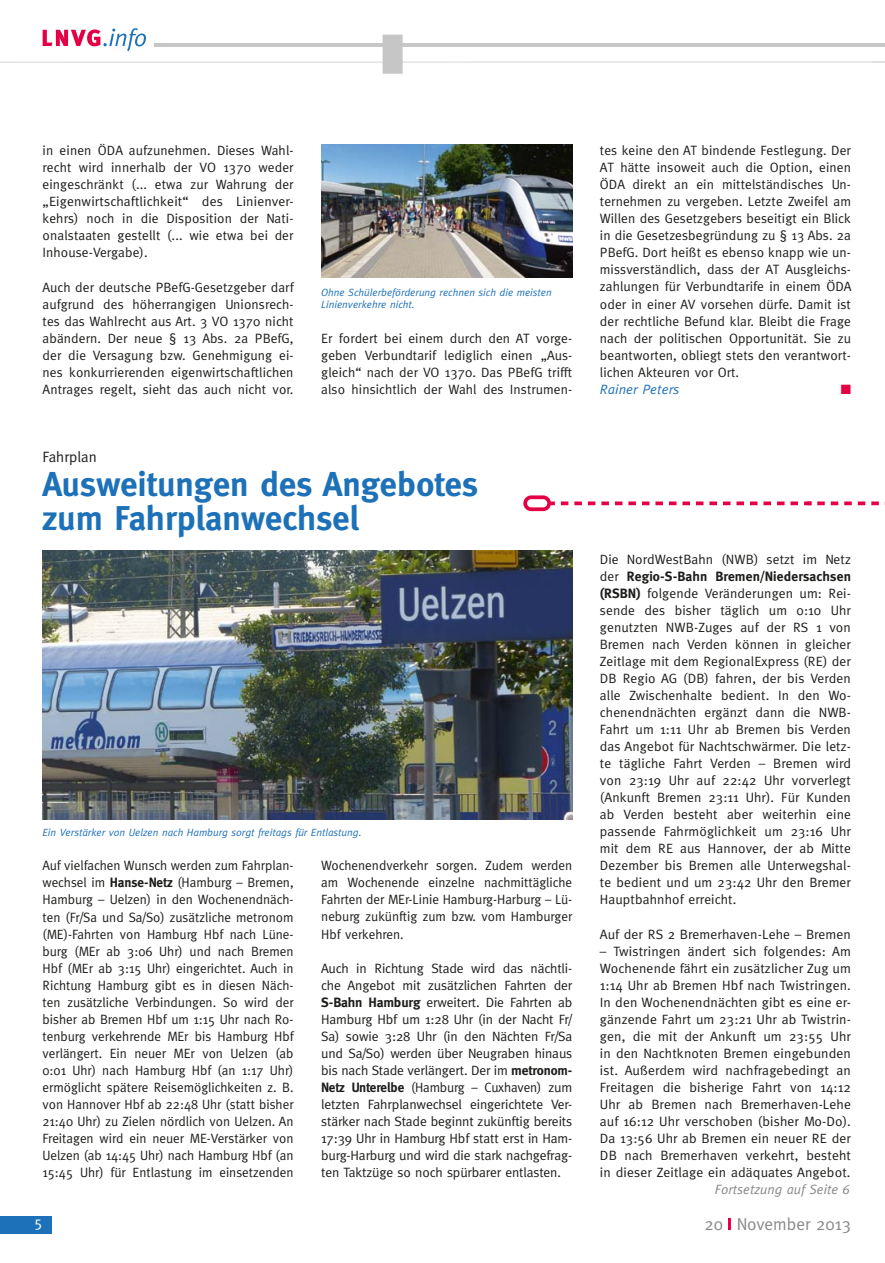
<style>
.page{position:relative;width:885px;height:1263px;background:#fff}
.page>*{position:absolute;margin:0;border:0;box-sizing:border-box;transform-origin:0 0}
.t1{font:700 34.5px/34px "Meta";color:#1d71b8}
.t2{font:17.25px "Meta";color:#8a8989}
.t3{font:15px "Meta";color:#1d1d1b}
.t4{font:15px "Meta";color:#fff}
.t5{font:13.5px/17px "Meta";letter-spacing:.01em;color:#1d1d1b;text-align:justify}
.t6{font:italic 13.5px "Meta";color:#878787}
.t7{font:italic 13.5px "Meta";letter-spacing:.005em;color:#1d71b8}
.t8{font:13.5px "Zapf Dingbats ITC";color:#e50046}
.t9{font:italic 10.5px/12px "Meta";color:#1d71b8}
.s1{font-weight:700}
</style>
<div class="page">
<div style="left:0;top:1216px;width:51px;height:17px;background:#1d71b8"></div>
<svg style="left:0;top:34px;width:884px;height:29px"></svg>
<svg style="left:382px;top:35px;width:20px;height:39px"></svg>
<div style="left:0;top:16px;width:153px;height:41px;background:#fff"></div>
<svg style="left:43px;top:28px;width:103px;height:23px"></svg>
<img style="left:43px;top:550px;width:529px;height:269px">
<svg style="left:790px;top:501px;width:8px;height:4px"></svg>
<svg style="left:777px;top:501px;width:7px;height:4px"></svg>
<svg style="left:763px;top:501px;width:8px;height:4px"></svg>
<svg style="left:750px;top:501px;width:7px;height:4px"></svg>
<svg style="left:736px;top:501px;width:8px;height:4px"></svg>
<svg style="left:723px;top:501px;width:7px;height:4px"></svg>
<svg style="left:709px;top:501px;width:8px;height:4px"></svg>
<svg style="left:696px;top:501px;width:7px;height:4px"></svg>
<svg style="left:682px;top:501px;width:8px;height:4px"></svg>
<svg style="left:669px;top:501px;width:7px;height:4px"></svg>
<svg style="left:655px;top:501px;width:8px;height:4px"></svg>
<svg style="left:642px;top:501px;width:7px;height:4px"></svg>
<svg style="left:628px;top:501px;width:8px;height:4px"></svg>
<svg style="left:615px;top:501px;width:7px;height:4px"></svg>
<svg style="left:601px;top:501px;width:8px;height:4px"></svg>
<svg style="left:588px;top:501px;width:7px;height:4px"></svg>
<svg style="left:574px;top:501px;width:8px;height:4px"></svg>
<svg style="left:561px;top:501px;width:7px;height:4px"></svg>
<svg style="left:523px;top:495px;width:32px;height:16px"></svg>
<svg style="left:871px;top:501px;width:7px;height:4px"></svg>
<svg style="left:857px;top:501px;width:8px;height:4px"></svg>
<svg style="left:844px;top:501px;width:7px;height:4px"></svg>
<svg style="left:830px;top:501px;width:8px;height:4px"></svg>
<svg style="left:817px;top:501px;width:7px;height:4px"></svg>
<svg style="left:804px;top:501px;width:7px;height:4px"></svg>
<svg style="left:728px;top:1218px;width:3px;height:12px"></svg>
<img style="left:321px;top:145px;width:251px;height:133px">
<p class="t5" style="left:43px;top:142px;width:252px">in einen ÖDA aufzunehmen. Dieses Wahl&shy;recht wird innerhalb der VO 1370 weder eingeschränkt (... etwa zur Wahrung der „Eigenwirtschaftlichkeit“ des Linienver&shy;kehrs) noch in die Disposition der Nati&shy;onalstaaten gestellt (... wie etwa bei der Inhouse-Vergabe).</p>
<p class="t5" style="left:43px;top:278px;width:252px">Auch der deutsche PBefG-Gesetzgeber darf aufgrund des höherrangigen Unionsrech&shy;tes das Wahlrecht aus Art. 3 VO 1370 nicht abändern. Der neue § 13 Abs. 2a PBefG, der die Versagung bzw. Genehmigung ei&shy;nes konkurrierenden eigenwirtschaftlichen Antrages regelt, sieht das auch nicht vor.</p>
<p class="t9" style="left:321px;top:286px;width:232px">Ohne Schülerbeförderung rechnen sich die meisten<br>Linienverkehre nicht.</p>
<p class="t5" style="left:321px;top:329px;width:252px">Er fordert bei einem durch den AT vorge&shy;geben Verbundtarif lediglich einen „Aus&shy;gleich“ nach der VO 1370. Das PBefG trifft also hinsichtlich der Wahl des Instrumen-</p>
<p class="t3" style="left:43px;top:448px;width:56px">Fahrplan</p>
<h1 class="t1" style="left:43px;top:467px;width:437px">Ausweitungen des Angebotes zum Fahrplanwechsel</h1>
<p class="t9" style="left:43px;top:827px;width:320px">Ein Verstärker von Uelzen nach Hamburg sorgt freitags für Entlastung.</p>
<p class="t5" style="left:43px;top:857px;width:252px">Auf vielfachen Wunsch werden zum Fahrplan&shy;wechsel im <span class="s1">Hanse-Netz</span> (Hamburg – Bremen, Hamburg – Uelzen) in den Wochenendnäch&shy;ten (Fr/Sa und Sa/So) zusätzliche metronom (ME)-Fahrten von Hamburg Hbf nach Lüne&shy;burg (MEr ab 3:06 Uhr) und nach Bremen Hbf (MEr ab 3:15 Uhr) eingerichtet. Auch in Richtung Hamburg gibt es in diesen Näch&shy;ten zusätzliche Verbindungen. So wird der bisher ab Bremen Hbf um 1:15 Uhr nach Ro&shy;tenburg verkehrende MEr bis Hamburg Hbf verlängert. Ein neuer MEr von Uelzen (ab 0:01 Uhr) nach Hamburg Hbf (an 1:17 Uhr) ermöglicht spätere Reisemöglichkeiten z. B. von Hannover Hbf ab 22:48 Uhr (statt bisher 21:40 Uhr) zu Zielen nördlich von Uelzen. An Freitagen wird ein neuer ME-Verstärker von Uelzen (ab 14:45 Uhr) nach Hamburg Hbf (an 15:45 Uhr) für Entlastung im einsetzenden</p>
<p class="t5" style="left:321px;top:857px;width:252px">Wochenendverkehr sorgen. Zudem werden am Wochenende einzelne nachmittägliche Fahrten der MEr-Linie Hamburg-Harburg – Lü&shy;neburg zukünftig zum bzw. vom Hamburger Hbf verkehren.</p>
<p class="t5" style="left:321px;top:959px;width:252px">Auch in Richtung Stade wird das nächtli&shy;che Angebot mit zusätzlichen Fahrten der <span class="s1">S-Bahn Hamburg</span> erweitert. Die Fahrten ab Hamburg Hbf um 1:28 Uhr (in der Nacht Fr/ Sa) sowie 3:28 Uhr (in den Nächten Fr/Sa und Sa/So) werden über Neugraben hinaus bis nach Stade verlängert. Der im <span class="s1">metronom-Netz Unterelbe</span> (Hamburg – Cuxhaven) zum letzten Fahrplanwechsel eingerichtete Ver&shy;stärker nach Stade beginnt zukünftig bereits 17:39 Uhr in Hamburg Hbf statt erst in Ham&shy;burg-Harburg und wird die stark nachgefrag&shy;ten Taktzüge so noch spürbarer entlasten.</p>
<p class="t4" style="left:34px;top:1213px;width:10px">5</p>
<p class="t5" style="left:600px;top:142px;width:253px">tes keine den AT bindende Festlegung. Der AT hätte insoweit auch die Option, einen ÖDA direkt an ein mittelständisches Un&shy;ternehmen zu vergeben. Letzte Zweifel am Willen des Gesetzgebers beseitigt ein Blick in die Gesetzesbegründung zu § 13 Abs. 2a PBefG. Dort heißt es ebenso knapp wie un&shy;missverständlich, dass der AT Ausgleichs&shy;zahlungen für Verbundtarife in einem ÖDA oder in einer AV vorsehen dürfe. Damit ist der rechtliche Befund klar. Bleibt die Frage nach der politischen Opportunität. Sie zu beantworten, obliegt stets den verantwort&shy;lichen Akteuren vor Ort.</p>
<p class="t7" style="left:600px;top:381px;width:81px">Rainer Peters</p>
<p class="t8" style="left:840px;top:383px;width:12px">■</p>
<p class="t5" style="left:600px;top:551px;width:252px">Die NordWestBahn (NWB) setzt im Netz der <span class="s1">Regio-S-Bahn Bremen/Niedersachsen (RSBN)</span> folgende Veränderungen um: Rei&shy;sende des bisher täglich um 0:10 Uhr genutzten NWB-Zuges auf der RS 1 von Bremen nach Verden können in gleicher Zeitlage mit dem RegionalExpress (RE) der DB Regio AG (DB) fahren, der bis Verden alle Zwischenhalte bedient. In den Wo&shy;chenendnächten ergänzt dann die NWB-Fahrt um 1:11 Uhr ab Bremen bis Verden das Angebot für Nachtschwärmer. Die letz&shy;te tägliche Fahrt Verden – Bremen wird von 23:19 Uhr auf 22:42 Uhr vorverlegt (Ankunft Bremen 23:11 Uhr). Für Kunden ab Verden besteht aber weiterhin eine passende Fahrmöglichkeit um 23:16 Uhr mit dem RE aus Hannover, der ab Mitte Dezember bis Bremen alle Unterwegshal&shy;te bedient und um 23:42 Uhr den Bremer Hauptbahnhof erreicht.</p>
<p class="t5" style="left:600px;top:925px;width:252px">Auf der RS 2 Bremerhaven-Lehe – Bremen</p>
<p class="t5" style="left:600px;top:942px;width:252px">– Twistringen ändert sich folgendes: Am Wochenende fährt ein zusätzlicher Zug um 1:14 Uhr ab Bremen Hbf nach Twistringen.<br>In den Wochenendnächten gibt es eine er&shy;gänzende Fahrt um 23:21 Uhr ab Twistrin&shy;gen, die mit der Ankunft um 23:55 Uhr in den Nachtknoten Bremen eingebunden ist. Außerdem wird nachfragebedingt an Freitagen die bisherige Fahrt von 14:12<br>Uhr ab Bremen nach Bremerhaven-Lehe auf 16:12 Uhr verschoben (bisher Mo-Do).<br>Da 13:56 Uhr ab Bremen ein neuer RE der DB nach Bremerhaven verkehrt, besteht in dieser Zeitlage ein adäquates Angebot.</p>
<p class="t6" style="left:714px;top:1181px;width:136px">Fortsetzung auf Seite 6</p>
<p class="t2" style="left:704px;top:1214px;width:148px">20 November 2013</p>
</div>
